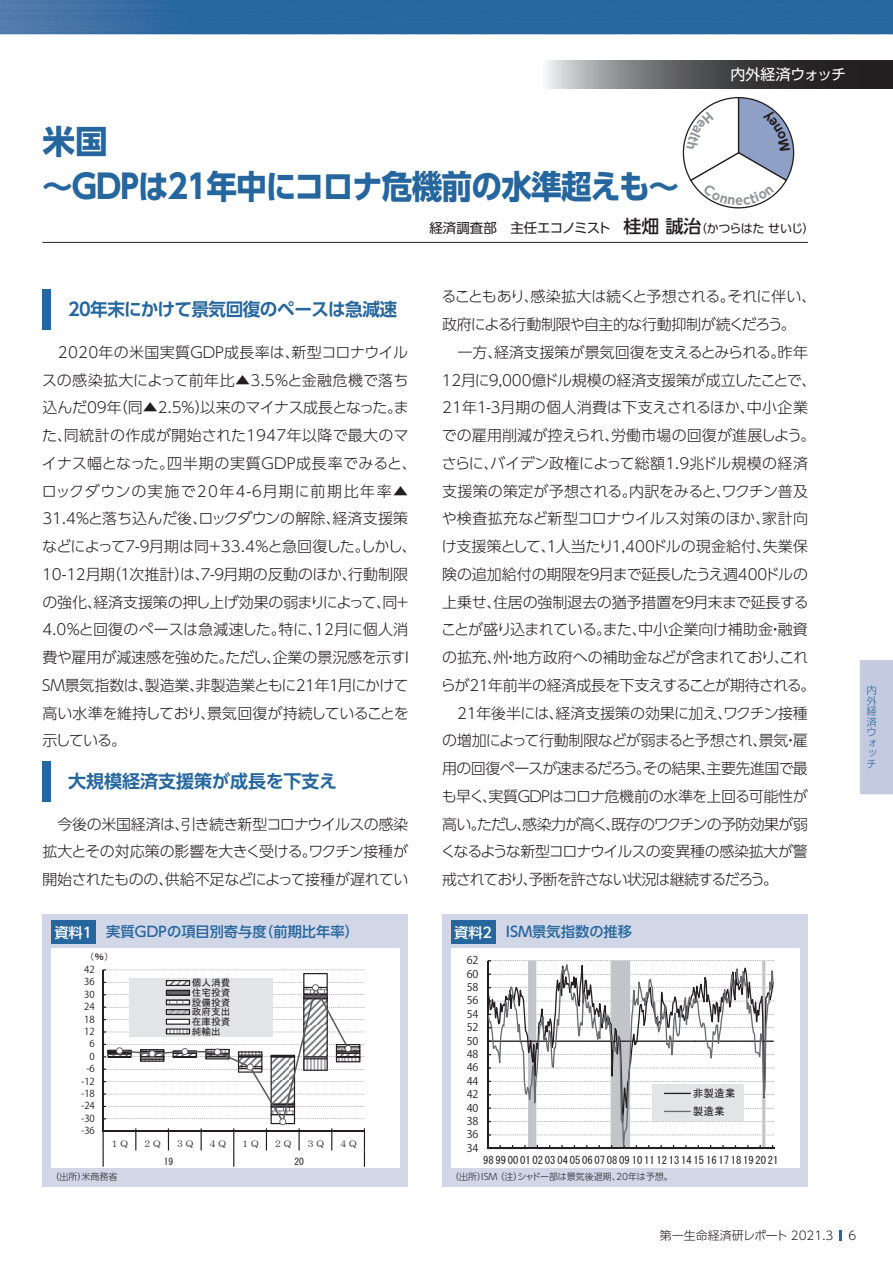
<style>
.page{position:relative;width:893px;height:1263px;background:#fff}
.page>*{position:absolute;margin:0;border:0;box-sizing:border-box;transform-origin:0 0}
.t1{font:700 33px/45px "UD Shin Go Pro";letter-spacing:-.035em;color:#25669e}
.t2{font:700 18px "UD Shin Go Pro De";letter-spacing:-.025em;color:#25669e}
.t3{font:700 18px "UD Shin Go Pro De";color:#25669e}
.t4{font:300 15px/27.8px "UD Shin Go Pro";letter-spacing:-.02em;color:#231f20}
.t5{font:15px "UD Shin Go Pro";letter-spacing:-.02em;color:#fff}
.t6{font:500 14.25px "UD Shin Go Pro";color:#25669e}
.t7{font:13.5px "UD Shin Go Pro";letter-spacing:-.015em;color:#231f20}
.t8{font:300 12px "UD Shin Go Pro";color:#231f20}
.t9{font:10.65px/18px "MS Gothic";color:#231f20}
.t10{font:10.65px "Arial";color:#231f20}
.t11{font:300 10.5px/10.5px "UD Shin Go Pro";color:#25669e;text-align:justify}
.t12{font:9.6px "Arial";color:#231f20}
.t13{font:9.6px/9.8px "MS Gothic";color:#231f20;text-align:justify}
.t14{font:9.6px "MS Mincho";color:#231f20}
.t15{font:300 9px "UD Shin Go Pro";color:#231f20}
.s1{font-weight:500;font-size:18px}
.s2{font-size:12px}
.s3{color:#fff}
</style>
<div class="page">
<div style="left:43px;top:289px;width:8px;height:41px;background:#25669e"></div>
<div style="left:43px;top:761px;width:8px;height:40px;background:#25669e"></div>
<div style="left:43px;top:914px;width:365px;height:272px;background:#d1d7e7"></div>
<div style="left:51px;top:920px;width:45px;height:24px;background:#25669e"></div>
<div style="left:51px;top:949px;width:349px;height:219px;background:#fff"></div>
<svg style="left:103px;top:969px;width:262px;height:198px"></svg>
<div style="left:442px;top:914px;width:366px;height:272px;background:#d1d7e7"></div>
<div style="left:451px;top:920px;width:44px;height:24px;background:#25669e"></div>
<div style="left:451px;top:949px;width:348px;height:219px;background:#fff"></div>
<hr style="left:488px;top:1148px;width:287px;height:1px;background:#231f20">
<svg style="left:487px;top:960px;width:287px;height:189px"></svg>
<img style="left:0;top:0;width:893px;height:34px">
<svg style="left:839px;top:1230px;width:3px;height:11px"></svg>
<svg style="left:546px;top:61px;width:347px;height:27px"></svg>
<hr style="left:43px;top:242px;width:765px;height:1px;background:#231f20">
<div style="left:860px;top:660px;width:33px;height:135px;background:#c4cbe0"></div>
<svg style="left:682px;top:97px;width:113px;height:112px"></svg>
<h1 class="t1" style="left:42px;top:119px;width:638px">米国　<br>～ＧＤＰは21年中にコロナ危機前の水準超えも～</h1>
<p class="t5" style="left:730px;top:62px;width:117px">内外経済ウォッチ</p>
<p class="t7" style="left:429px;top:217px;width:386px">経済調査部　主任エコノミスト　<span class="s1">桂畑 誠治</span><span class="s2">（かつらはた せいじ）</span></p>
<p class="t2" style="left:68px;top:295px;width:331px">20年末にかけて景気回復のペースは急減速</p>
<p class="t4" style="left:39px;top:338px;width:379px">　2020年の米国実質ＧＤＰ成長率は、新型コロナウイルスの感染拡大によって前年比▲3.5％と金融危機で落ち込んだ09年（同▲2.5％）以来のマイナス成長となった。また、同統計の作成が開始された1947年以降で最大のマイナス幅となった。四半期の実質ＧＤＰ成長率でみると、ロックダウンの実施で20年４-６月期に前期比年率▲<br>31.4％と落ち込んだ後、ロックダウンの解除、経済支援策などによって７-９月期は同＋33.4％と急回復した。しかし、<br>10-12月期（１次推計）は、７-９月期の反動のほか、行動制限の強化、経済支援策の押し上げ効果の弱まりによって、同＋<br>4.0％と回復のペースは急減速した。特に、12月に個人消費や雇用が減速感を強めた。ただし、企業の景況感を示すＩ<br>ＳＭ景気指数は、製造業、非製造業ともに21年１月にかけて高い水準を維持しており、景気回復が持続していることを示している。</p>
<p class="t3" style="left:68px;top:766px;width:271px">大規模経済支援策が成長を下支え</p>
<p class="t4" style="left:42px;top:809px;width:367px;text-align:justify">　今後の米国経済は、引き続き新型コロナウイルスの感染拡大とその対応策の影響を大きく受ける。ワクチン接種が開始されたものの、供給不足などによって接種が遅れてい</p>
<p class="t4" style="left:441px;top:282px;width:377px">ることもあり、感染拡大は続くと予想される。それに伴い、政府による行動制限や自主的な行動抑制が続くだろう。<br>　一方、経済支援策が景気回復を支えるとみられる。昨年<br>12月に9,000億ドル規模の経済支援策が成立したことで、<br>21年１-３月期の個人消費は下支えされるほか、中小企業での雇用削減が控えられ、労働市場の回復が進展しよう。さらに、バイデン政権によって総額1.9兆ドル規模の経済支援策の策定が予想される。内訳をみると、ワクチン普及や検査拡充など新型コロナウイルス対策のほか、家計向け支援策として、１人当たり1,400ドルの現金給付、失業保険の追加給付の期限を９月まで延長したうえ週400ドルの上乗せ、住居の強制退去の猶予措置を９月末まで延長することが盛り込まれている。また、中小企業向け補助金・融資の拡充、州・地方政府への補助金などが含まれており、これらが21年前半の経済成長を下支えすることが期待される。　21年後半には、経済支援策の効果に加え、ワクチン接種の増加によって行動制限などが弱まると予想され、景気・雇用の回復ペースが速まるだろう。その結果、主要先進国で最も早く、実質ＧＤＰはコロナ危機前の水準を上回る可能性が高い。ただし、感染力が高く、既存のワクチンの予防効果が弱くなるような新型コロナウイルスの変異種の感染拡大が警戒されており、予断を許さない状況は継続するだろう。</p>
<p class="t11" style="left:866px;top:685px;width:12px">内外経済ウォッチ</p>
<p class="t6" style="left:54px;top:920px;width:306px"><span class="s3">資料1</span> 実質ＧＤＰの項目別寄与度（前期比年率）</p>
<p class="t6" style="left:454px;top:920px;width:180px"><span class="s3">資料2</span> ＩＳＭ景気指数の推移</p>
<p class="t13" style="left:85px;top:951px;width:30px">（％）</p>
<p class="t12" style="left:84px;top:964px;width:12px">42</p>
<p class="t12" style="left:84px;top:976px;width:12px">36</p>
<p class="t12" style="left:84px;top:989px;width:12px">30</p>
<p class="t12" style="left:84px;top:1001px;width:12px">24</p>
<p class="t12" style="left:84px;top:1014px;width:12px">18</p>
<p class="t12" style="left:84px;top:1026px;width:12px">12</p>
<p class="t12" style="left:90px;top:1038px;width:7px">6</p>
<p class="t13" style="left:192px;top:978px;width:40px">個人消費住宅投資設備投資政府支出在庫投資純輸出</p>
<p class="t10" style="left:467px;top:954px;width:13px">62</p>
<p class="t10" style="left:467px;top:968px;width:13px">60</p>
<p class="t10" style="left:467px;top:981px;width:13px">58</p>
<p class="t10" style="left:467px;top:994px;width:13px">56</p>
<p class="t10" style="left:467px;top:1008px;width:13px">54</p>
<p class="t10" style="left:467px;top:1021px;width:13px">52</p>
<p class="t10" style="left:467px;top:1035px;width:13px">50</p>
<p class="t12" style="left:90px;top:1051px;width:7px">0</p>
<p class="t10" style="left:467px;top:1048px;width:13px">48</p>
<p class="t12" style="left:86px;top:1063px;width:10px">-6</p>
<p class="t10" style="left:467px;top:1061px;width:13px">46</p>
<p class="t12" style="left:81px;top:1076px;width:15px">-12</p>
<p class="t10" style="left:467px;top:1075px;width:13px">44</p>
<p class="t12" style="left:81px;top:1088px;width:15px">-18</p>
<p class="t12" style="left:81px;top:1100px;width:15px">-24</p>
<p class="t12" style="left:81px;top:1113px;width:15px">-30</p>
<p class="t12" style="left:81px;top:1125px;width:15px">-36</p>
<p class="t14" style="left:110px;top:1138px;width:21px">１Ｑ</p>
<p class="t14" style="left:143px;top:1138px;width:21px">２Ｑ</p>
<p class="t14" style="left:175px;top:1138px;width:21px">３Ｑ</p>
<p class="t14" style="left:208px;top:1138px;width:21px">４Ｑ</p>
<p class="t14" style="left:241px;top:1138px;width:21px">１Ｑ</p>
<p class="t14" style="left:273px;top:1138px;width:21px">２Ｑ</p>
<p class="t14" style="left:306px;top:1138px;width:21px">３Ｑ</p>
<p class="t14" style="left:339px;top:1138px;width:21px">４Ｑ</p>
<p class="t13" style="left:164px;top:1156px;width:11px">91</p>
<p class="t13" style="left:294px;top:1156px;width:11px">02</p>
<p class="t10" style="left:467px;top:1088px;width:13px">42</p>
<p class="t10" style="left:467px;top:1101px;width:13px">40</p>
<p class="t10" style="left:467px;top:1115px;width:13px">38</p>
<p class="t10" style="left:467px;top:1128px;width:13px">36</p>
<p class="t10" style="left:467px;top:1142px;width:13px">34</p>
<p class="t9" style="left:693px;top:1084px;width:44px">非製造業製造業</p>
<p class="t9" style="left:483px;top:1151px;width:297px">98 99 00 01 02 03 04 05 06 07 08 09 10 11 12 13 14 15 16 17 18 19 20 21</p>
<p class="t15" style="left:50px;top:1169px;width:69px">（出所）米商務省</p>
<p class="t15" style="left:450px;top:1169px;width:224px">（出所）ＩＳＭ （注）シャドー部は景気後退期、20年は予想。</p>
<p class="t8" style="left:660px;top:1225px;width:198px">第一生命経済研レポート 2021.3 6</p>
</div>
